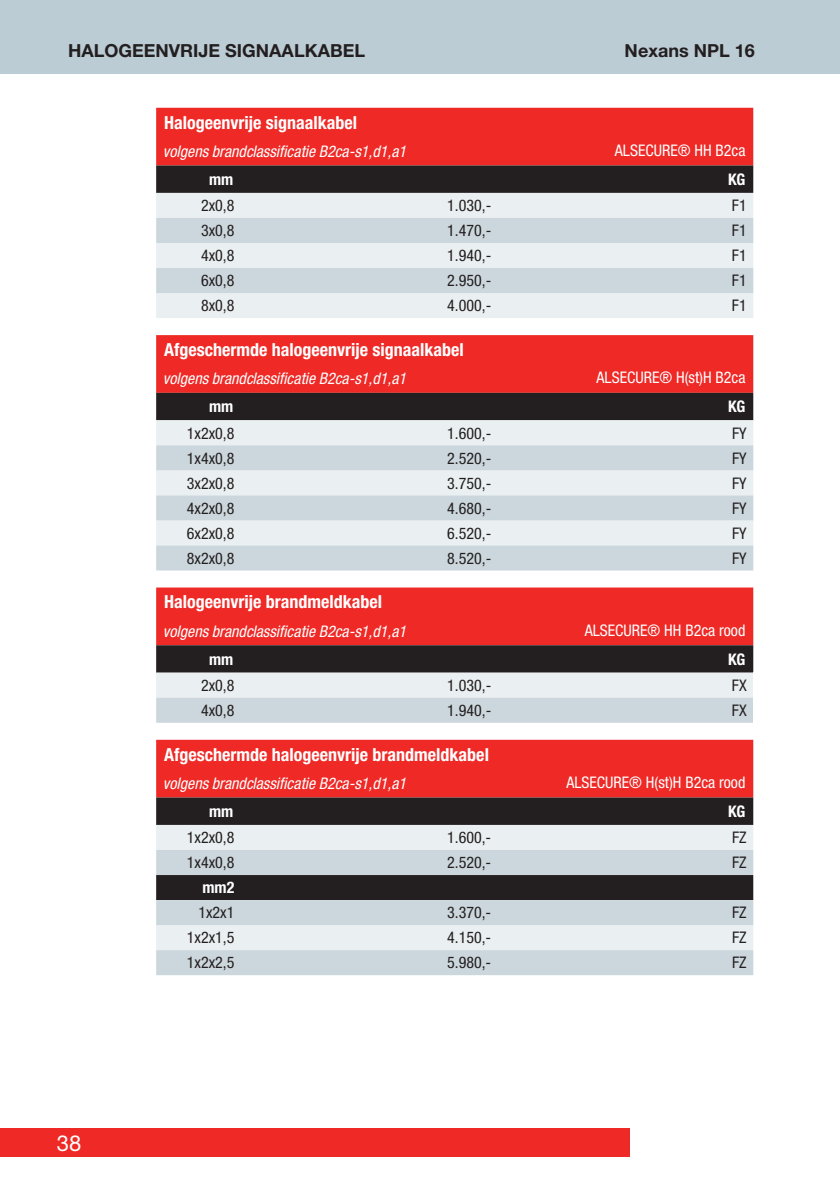
<style>
.page{position:relative;width:840px;height:1191px;background:#fff}
.page>*{position:absolute;margin:0;border:0;box-sizing:border-box;transform-origin:0 0}
.t1{font:22px "Helvetica Neue LT Std";color:#fff}
.t2{font:700 condensed 18px "Helvetica Neue LT Std";color:#fff}
.t3{font:700 18px "Helvetica Neue LT Std";color:#231f20}
.t4{font:condensed 16px "Helvetica Neue LT Std";color:#231f20}
.t5{font:italic condensed 16px "Helvetica Neue LT Std";color:#fff}
.t6{font:condensed 16px "Helvetica Neue LT Std";color:#fff}
.t7{font:700 condensed 16px "Helvetica Neue LT Std";color:#fff}
</style>
<div class="page">
<div style="left:0;top:0;width:839px;height:74px;background:#bcccd4"></div>
<div style="left:0;top:1128px;width:629px;height:29px;background:#ee2926"></div>
<svg style="left:156px;top:108px;width:598px;height:210px;background:#ca9899"></svg>
<svg style="left:156px;top:570px;width:598px;height:1px"></svg>
<svg style="left:156px;top:335px;width:598px;height:235px;background:#ca9ea0"></svg>
<svg style="left:156px;top:739px;width:598px;height:1px"></svg>
<svg style="left:156px;top:587px;width:598px;height:136px;background:#be6d6d"></svg>
<div style="left:753px;top:697px;width:22px;height:26px;background:#fff"></div>
<div style="left:156px;top:740px;width:598px;height:57px;background:#ee2926"></div>
<svg style="left:156px;top:797px;width:598px;height:28px;background:#272122"></svg>
<div style="left:156px;top:825px;width:597px;height:25px;background:#eaeff1"></div>
<svg style="left:156px;top:850px;width:597px;height:125px;background:#b0b7bb"></svg>
<svg style="left:753px;top:850px;width:1px;height:125px"></svg>
<p class="t3" style="left:68px;top:39px;width:298px">HALOGEENVRIJE SIGNAALKABEL</p>
<p class="t3" style="left:624px;top:39px;width:132px">Nexans NPL 16</p>
<h1 class="t1" style="left:57px;top:1129px;width:26px">38</h1>
<p class="t2" style="left:164px;top:111px;width:194px">Halogeenvrije signaalkabel</p>
<p class="t5" style="left:163px;top:142px;width:244px">volgens brandclassificatie B2ca-s1,d1,a1</p>
<p class="t6" style="left:614px;top:141px;width:132px">ALSECURE® HH B2ca</p>
<p class="t7" style="left:209px;top:169px;width:26px">mm</p>
<p class="t7" style="left:727px;top:169px;width:19px">KG</p>
<p class="t4" style="left:201px;top:196px;width:35px">2x0,8</p>
<p class="t4" style="left:447px;top:196px;width:46px">1.030,-</p>
<p class="t4" style="left:731px;top:196px;width:16px">F1</p>
<p class="t4" style="left:201px;top:221px;width:35px">3x0,8</p>
<p class="t4" style="left:447px;top:221px;width:46px">1.470,-</p>
<p class="t4" style="left:731px;top:221px;width:16px">F1</p>
<p class="t4" style="left:201px;top:246px;width:35px">4x0,8</p>
<p class="t4" style="left:447px;top:246px;width:46px">1.940,-</p>
<p class="t4" style="left:731px;top:246px;width:16px">F1</p>
<p class="t4" style="left:201px;top:271px;width:35px">6x0,8</p>
<p class="t4" style="left:447px;top:271px;width:46px">2.950,-</p>
<p class="t4" style="left:731px;top:271px;width:16px">F1</p>
<p class="t4" style="left:201px;top:296px;width:35px">8x0,8</p>
<p class="t4" style="left:447px;top:296px;width:46px">4.000,-</p>
<p class="t4" style="left:731px;top:296px;width:16px">F1</p>
<p class="t2" style="left:164px;top:339px;width:301px">Afgeschermde halogeenvrije signaalkabel</p>
<p class="t5" style="left:163px;top:369px;width:244px">volgens brandclassificatie B2ca-s1,d1,a1</p>
<p class="t6" style="left:596px;top:368px;width:150px">ALSECURE® H(st)H B2ca</p>
<p class="t7" style="left:209px;top:397px;width:26px">mm</p>
<p class="t7" style="left:727px;top:397px;width:19px">KG</p>
<p class="t4" style="left:187px;top:423px;width:49px">1x2x0,8</p>
<p class="t4" style="left:447px;top:423px;width:46px">1.600,-</p>
<p class="t4" style="left:731px;top:423px;width:16px">FY</p>
<p class="t4" style="left:187px;top:448px;width:49px">1x4x0,8</p>
<p class="t4" style="left:447px;top:448px;width:46px">2.520,-</p>
<p class="t4" style="left:731px;top:448px;width:16px">FY</p>
<p class="t4" style="left:187px;top:473px;width:49px">3x2x0,8</p>
<p class="t4" style="left:447px;top:473px;width:46px">3.750,-</p>
<p class="t4" style="left:731px;top:473px;width:16px">FY</p>
<p class="t4" style="left:187px;top:499px;width:49px">4x2x0,8</p>
<p class="t4" style="left:447px;top:499px;width:46px">4.680,-</p>
<p class="t4" style="left:731px;top:499px;width:16px">FY</p>
<p class="t4" style="left:187px;top:524px;width:49px">6x2x0,8</p>
<p class="t4" style="left:447px;top:524px;width:46px">6.520,-</p>
<p class="t4" style="left:731px;top:524px;width:16px">FY</p>
<p class="t4" style="left:187px;top:549px;width:49px">8x2x0,8</p>
<p class="t4" style="left:447px;top:549px;width:46px">8.520,-</p>
<p class="t4" style="left:731px;top:549px;width:16px">FY</p>
<p class="t2" style="left:164px;top:591px;width:219px">Halogeenvrije brandmeldkabel</p>
<p class="t5" style="left:163px;top:621px;width:244px">volgens brandclassificatie B2ca-s1,d1,a1</p>
<p class="t6" style="left:584px;top:621px;width:162px">ALSECURE® HH B2ca rood</p>
<p class="t7" style="left:209px;top:649px;width:26px">mm</p>
<p class="t7" style="left:727px;top:649px;width:19px">KG</p>
<p class="t4" style="left:201px;top:676px;width:35px">2x0,8</p>
<p class="t4" style="left:447px;top:676px;width:46px">1.030,-</p>
<p class="t4" style="left:731px;top:676px;width:16px">FX</p>
<p class="t4" style="left:201px;top:701px;width:35px">4x0,8</p>
<p class="t4" style="left:447px;top:701px;width:46px">1.940,-</p>
<p class="t4" style="left:731px;top:701px;width:16px">FX</p>
<p class="t2" style="left:164px;top:743px;width:326px">Afgeschermde halogeenvrije brandmeldkabel</p>
<p class="t5" style="left:163px;top:774px;width:244px">volgens brandclassificatie B2ca-s1,d1,a1</p>
<p class="t6" style="left:566px;top:773px;width:180px">ALSECURE® H(st)H B2ca rood</p>
<p class="t7" style="left:209px;top:801px;width:26px">mm</p>
<p class="t7" style="left:727px;top:801px;width:19px">KG</p>
<p class="t4" style="left:187px;top:828px;width:49px">1x2x0,8</p>
<p class="t4" style="left:447px;top:828px;width:46px">1.600,-</p>
<p class="t4" style="left:731px;top:828px;width:16px">FZ</p>
<p class="t4" style="left:187px;top:853px;width:49px">1x4x0,8</p>
<p class="t4" style="left:447px;top:853px;width:46px">2.520,-</p>
<p class="t4" style="left:731px;top:853px;width:16px">FZ</p>
<p class="t7" style="left:202px;top:878px;width:33px">mm2</p>
<p class="t4" style="left:198px;top:903px;width:38px">1x2x1</p>
<p class="t4" style="left:447px;top:903px;width:46px">3.370,-</p>
<p class="t4" style="left:731px;top:903px;width:16px">FZ</p>
<p class="t4" style="left:187px;top:928px;width:49px">1x2x1,5</p>
<p class="t4" style="left:447px;top:928px;width:46px">4.150,-</p>
<p class="t4" style="left:731px;top:928px;width:16px">FZ</p>
<p class="t4" style="left:187px;top:953px;width:49px">1x2x2,5</p>
<p class="t4" style="left:447px;top:953px;width:46px">5.980,-</p>
<p class="t4" style="left:731px;top:953px;width:16px">FZ</p>
</div>
